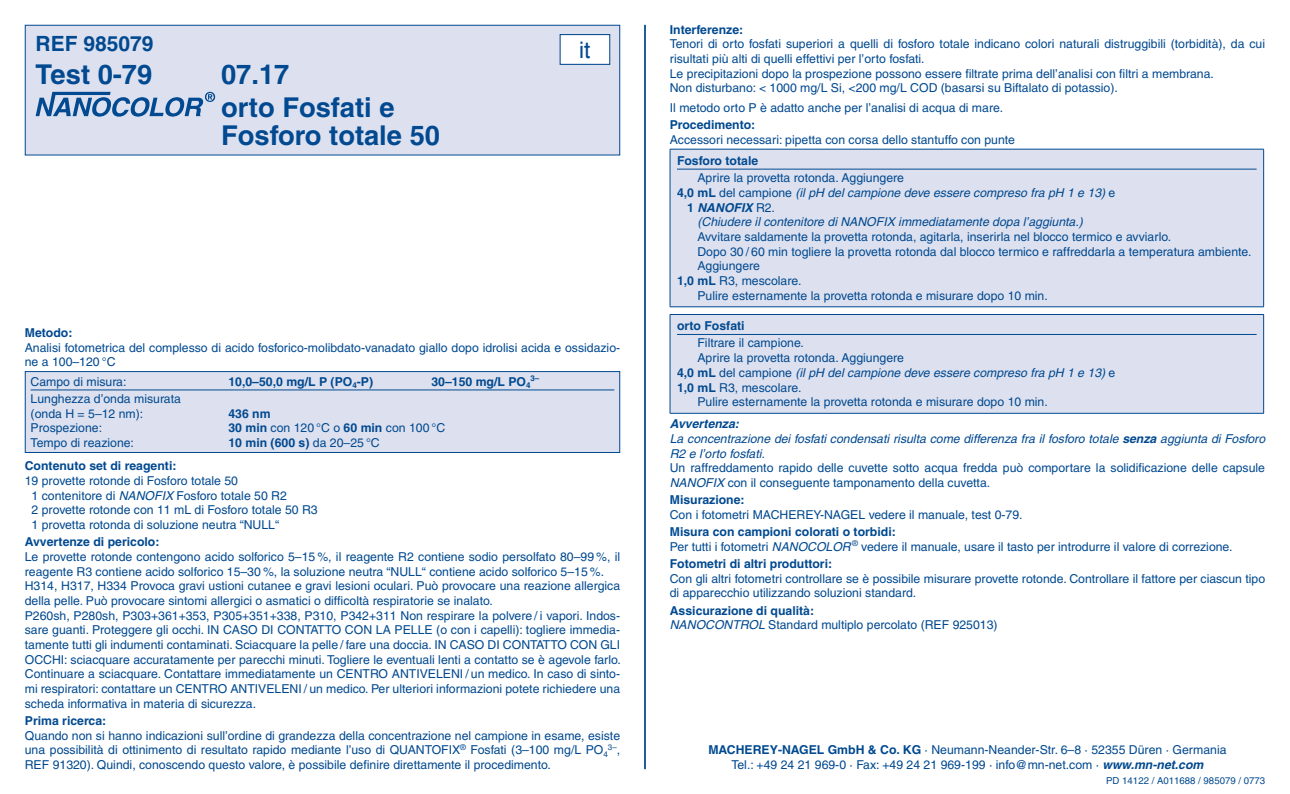
<style>
.page{position:relative;width:1290px;height:794px;background:#fff}
.page>*{position:absolute;margin:0;border:0;box-sizing:border-box;transform-origin:0 0}
.t1{font:700 27.3px/32.9px "Helvetica LT Pro";color:#014990}
.t2{font:22.75px "Helvetica";color:#014990}
.t3{font:700 21px "Helvetica LT Pro";color:#014990}
.t4{font:12.25px/14.7px "Helvetica LT Pro";color:#014990}
.t5{font:italic 12.25px/14.7px "Helvetica LT Pro";color:#014990}
.t6{font:700 12.25px "Helvetica LT Pro";color:#014990}
.t7{font:italic 700 12.25px "Helvetica LT Pro";color:#014990}
.t8{font:9.62px "Helvetica LT Pro";color:#014990}
.t9{font:8.05px "Helvetica LT Pro";color:#014990}
.t10{font:700 8.05px "Helvetica LT Pro";color:#014990}
.s1{font-weight:700}
.s2{font-weight:400}
.s3{font-style:italic}
.s4{font-size:12.25px}
.s5{font-weight:700;font-style:normal}
.s6{font-style:normal}
.s7{font-weight:400;font-style:normal}
.s8{font-weight:700;font-style:italic}
</style>
<div class="page">
<hr style="left:644px;top:25px;width:2px;height:744px;background:#014990">
<div style="left:25px;top:25px;width:595px;height:130px;background:#dde1ef"></div>
<svg style="left:36px;top:92px;width:179px;height:25px"></svg>
<div style="left:25px;top:25px;width:595px;height:130px;border:1px solid #014990"></div>
<div style="left:560px;top:35px;width:50px;height:29px;background:#fff"></div>
<div style="left:560px;top:34px;width:50px;height:31px;border:1px solid #014990"></div>
<div style="left:25px;top:371px;width:595px;height:81px;background:#dde1ef"></div>
<hr style="left:31px;top:389px;width:583px;height:1px;background:#014990">
<div style="left:25px;top:371px;width:595px;height:82px;border:1px solid #014990"></div>
<div style="left:670px;top:149px;width:593px;height:158px;background:#dde1ef"></div>
<hr style="left:670px;top:149px;width:1px;height:157px;background:#014990">
<hr style="left:670px;top:149px;width:594px;height:1px;background:#014990">
<hr style="left:1263px;top:149px;width:1px;height:157px;background:#014990">
<hr style="left:670px;top:306px;width:594px;height:1px;background:#014990">
<hr style="left:677px;top:169px;width:579px;height:1px;background:#014990">
<div style="left:670px;top:314px;width:593px;height:99px;background:#dde1ef"></div>
<hr style="left:670px;top:315px;width:1px;height:98px;background:#014990">
<hr style="left:670px;top:314px;width:594px;height:1px;background:#014990">
<hr style="left:1263px;top:315px;width:1px;height:98px;background:#014990">
<hr style="left:670px;top:413px;width:594px;height:1px;background:#014990">
<hr style="left:677px;top:334px;width:579px;height:1px;background:#014990">
<h3 class="t3" style="left:36px;top:30px;width:119px">REF 985079</h3>
<h1 class="t1" style="left:36px;top:58px;width:118px">Test 0-79</h1>
<h1 class="t1" style="left:221px;top:58px;width:175px">07.17<br>orto Fosfati e</h1>
<h1 class="t1" style="left:221px;top:119px;width:220px">Fosforo totale 50</h1>
<h2 class="t2" style="left:579px;top:32px;width:13px">it</h2>
<p class="t6" style="left:25px;top:325px;width:49px">Metodo:</p>
<p class="t4" style="left:25px;top:340px;width:597px">Analisi fotometrica del complesso di acido fosforico-molibdato-vanadato giallo dopo idrolisi acida e ossidazio&shy;ne a 100–120 °C</p>
<p class="t4" style="left:31px;top:374px;width:97px">Campo di misura:</p>
<p class="t6" style="left:228px;top:374px;width:146px">10,0–50,0 mg/L P (PO<sub>4</sub>-P)</p>
<p class="t6" style="left:431px;top:374px;width:101px">30–150 mg/L PO<sub>4</sub></p>
<p class="t10" style="left:530px;top:373px;width:10px">3–</p>
<p class="t4" style="left:31px;top:391px;width:152px">Lunghezza d’onda misurata (onda H = 5–12 nm):</p>
<p class="t6" style="left:228px;top:406px;width:44px">436 nm</p>
<p class="t4" style="left:31px;top:421px;width:73px">Prospezione:</p>
<p class="t4" style="left:228px;top:421px;width:218px"><span class="s1">30 min</span> con 120 °C o <span class="s1">60 min</span> con 100 °C</p>
<p class="t4" style="left:31px;top:435px;width:105px">Tempo di reazione:</p>
<p class="t6" style="left:228px;top:435px;width:153px">10 min (600 s) <span class="s2">da 20–25 °C</span></p>
<p class="t6" style="left:25px;top:458px;width:153px">Contenuto set di reagenti:</p>
<p class="t4" style="left:32px;top:473px;width:288px;text-indent:-7px">19 provette rotonde di Fosforo totale 50<br>1 contenitore di <span class="s3">NANOFIX</span> Fosforo totale 50 R2<br>2 provette rotonde con 11 mL di Fosforo totale 50 R3<br>1 provetta rotonda di soluzione neutra “NULL“</p>
<p class="t6" style="left:25px;top:534px;width:136px">Avvertenze di pericolo:</p>
<p class="t4" style="left:25px;top:549px;width:597px">Le provette rotonde contengono acido solforico 5–15 %, il reagente R2 contiene sodio persolfato 80–99 %, il reagente R3 contiene acido solforico 15–30 %, la soluzione neutra “NULL“ contiene acido solforico 5–15 %.<br>H314, H317, H334 Provoca gravi ustioni cutanee e gravi lesioni oculari. Può provocare una reazione allergica della pelle. Può provocare sintomi allergici o asmatici o difficoltà respiratorie se inalato.<br>P260sh, P280sh, P303+361+353, P305+351+338, P310, P342+311 Non respirare la polvere / i vapori. Indos&shy;sare guanti. Proteggere gli occhi. IN CASO DI CONTATTO CON LA PELLE (o con i capelli): togliere immedia&shy;tamente tutti gli indumenti contaminati. Sciacquare la pelle / fare una doccia. IN CASO DI CONTATTO CON GLI OCCHI: sciacquare accuratamente per parecchi minuti. Togliere le eventuali lenti a contatto se è agevole farlo.<br>Continuare a sciacquare. Contattare immediatamente un CENTRO ANTIVELENI / un medico. In caso di sinto&shy;mi respiratori: contattare un CENTRO ANTIVELENI / un medico. Per ulteriori informazioni potete richiedere una scheda informativa in materia di sicurezza.</p>
<p class="t6" style="left:25px;top:713px;width:83px">Prima ricerca:</p>
<p class="t4" style="left:25px;top:728px;width:597px">Quando non si hanno indicazioni sull’ordine di grandezza della concentrazione nel campione in esame, esiste una possibilità di ottinimento di resultato rapido mediante l’uso di QUANTOFIX<sup>®</sup> Fosfati (3–100 mg/L PO<sub>4</sub></p>
<p class="t9" style="left:608px;top:742px;width:14px">3–<span class="s4">,</span></p>
<p class="t4" style="left:25px;top:757px;width:527px">REF 91320). Quindi, conoscendo questo valore, è possibile definire direttamente il procedimento.</p>
<p class="t6" style="left:670px;top:22px;width:75px">Interferenze:</p>
<p class="t4" style="left:670px;top:37px;width:597px">Tenori di orto fosfati superiori a quelli di fosforo totale indicano colori naturali distruggibili (torbidità), da cui risultati più alti di quelli effettivi per l’orto fosfati.<br>Le precipitazioni dopo la prospezione possono essere filtrate prima dell’analisi con filtri a membrana.<br>Non disturbano: &lt; 1000 mg/L Si, &lt;200 mg/L COD (basarsi su Biftalato di potassio).</p>
<p class="t4" style="left:670px;top:100px;width:335px">Il metodo orto P è adatto anche per l’analisi di acqua di mare.</p>
<p class="t6" style="left:670px;top:117px;width:87px">Procedimento:</p>
<p class="t4" style="left:670px;top:132px;width:347px">Accessori necessari: pipetta con corsa dello stantuffo con punte</p>
<p class="t6" style="left:677px;top:153px;width:83px">Fosforo totale</p>
<p class="t4" style="left:697px;top:170px;width:208px">Aprire la provetta rotonda. Aggiungere</p>
<p class="t5" style="left:677px;top:185px;width:440px"><span class="s5">4,0 mL</span> <span class="s6">del campione</span> (il pH del campione deve essere compreso fra pH 1 e 13) <span class="s6">e</span></p>
<p class="t7" style="left:687px;top:200px;width:89px"><span class="s6">1</span> NANOFIX <span class="s7">R2.</span></p>
<p class="t5" style="left:697px;top:215px;width:387px">(Chiudere il contenitore di NANOFIX immediatamente dopa l’aggiunta.)</p>
<p class="t4" style="left:697px;top:229px;width:475px">Avvitare saldamente la provetta rotonda, agitarla, inserirla nel blocco termico e avviarlo.</p>
<p class="t4" style="left:697px;top:244px;width:556px">Dopo 30 / 60 min togliere la provetta rotonda dal blocco termico e raffreddarla a temperatura ambiente.</p>
<p class="t4" style="left:697px;top:259px;width:64px">Aggiungere</p>
<p class="t4" style="left:677px;top:273px;width:126px"><span class="s1">1,0 mL</span> R3, mescolare.</p>
<p class="t4" style="left:697px;top:288px;width:352px">Pulire esternamente la provetta rotonda e misurare dopo 10 min.</p>
<p class="t6" style="left:677px;top:318px;width:69px">orto Fosfati</p>
<p class="t4" style="left:697px;top:336px;width:108px">Filtrare il campione.</p>
<p class="t4" style="left:697px;top:350px;width:208px">Aprire la provetta rotonda. Aggiungere</p>
<p class="t5" style="left:677px;top:365px;width:440px"><span class="s5">4,0 mL</span> <span class="s6">del campione</span> (il pH del campione deve essere compreso fra pH 1 e 13) <span class="s6">e</span></p>
<p class="t4" style="left:677px;top:380px;width:126px"><span class="s1">1,0 mL</span> R3, mescolare.</p>
<p class="t4" style="left:697px;top:394px;width:352px">Pulire esternamente la provetta rotonda e misurare dopo 10 min.</p>
<p class="t5" style="left:670px;top:416px;width:597px"><span class="s1">Avvertenza:<br></span>La concentrazione dei fosfati condensati risulta come differenza fra il fosforo totale <span class="s1">senza</span> aggiunta di Fosforo<br>R2 e l’orto fosfati.</p>
<p class="t4" style="left:670px;top:461px;width:597px">Un raffreddamento rapido delle cuvette sotto acqua fredda può comportare la solidificazione delle capsule<br><span class="s3">NANOFIX</span> con il conseguente tamponamento della cuvetta.</p>
<p class="t6" style="left:670px;top:492px;width:76px">Misurazione:</p>
<p class="t4" style="left:670px;top:507px;width:354px">Con i fotometri MACHEREY-NAGEL vedere il manuale, test 0-79.</p>
<p class="t4" style="left:670px;top:524px;width:564px"><span class="s1">Misura con campioni colorati o torbidi:<br></span>Per tutti i fotometri <span class="s3">NANOCOLOR</span> <sup>®</sup> vedere il manuale, usare il tasto per introdurre il valore di correzione.</p>
<p class="t6" style="left:670px;top:556px;width:164px">Fotometri di altri produttori:</p>
<p class="t4" style="left:670px;top:571px;width:597px">Con gli altri fotometri controllare se è possibile misurare provette rotonde. Controllare il fattore per ciascun tipo di apparecchio utilizzando soluzioni standard.</p>
<p class="t4" style="left:670px;top:603px;width:329px"><span class="s1">Assicurazione di qualità:<br></span><span class="s3">NANOCONTROL</span> Standard multiplo percolato (REF 925013)</p>
<p class="t4" style="left:708px;top:743px;width:520px;text-align:center"><span class="s1">MACHEREY-NAGEL GmbH &amp; Co. KG</span> · Neumann-Neander-Str. 6–8 · 52355 Düren · Germania<br>Tel.: +49 24 21 969-0 · Fax: +49 24 21 969-199 · info@mn-net.com · <span class="s8">www.mn-net.com</span></p>
<p class="t8" style="left:1106px;top:774px;width:160px">PD 14122 / A011688 / 985079 / 0773</p>
</div>
